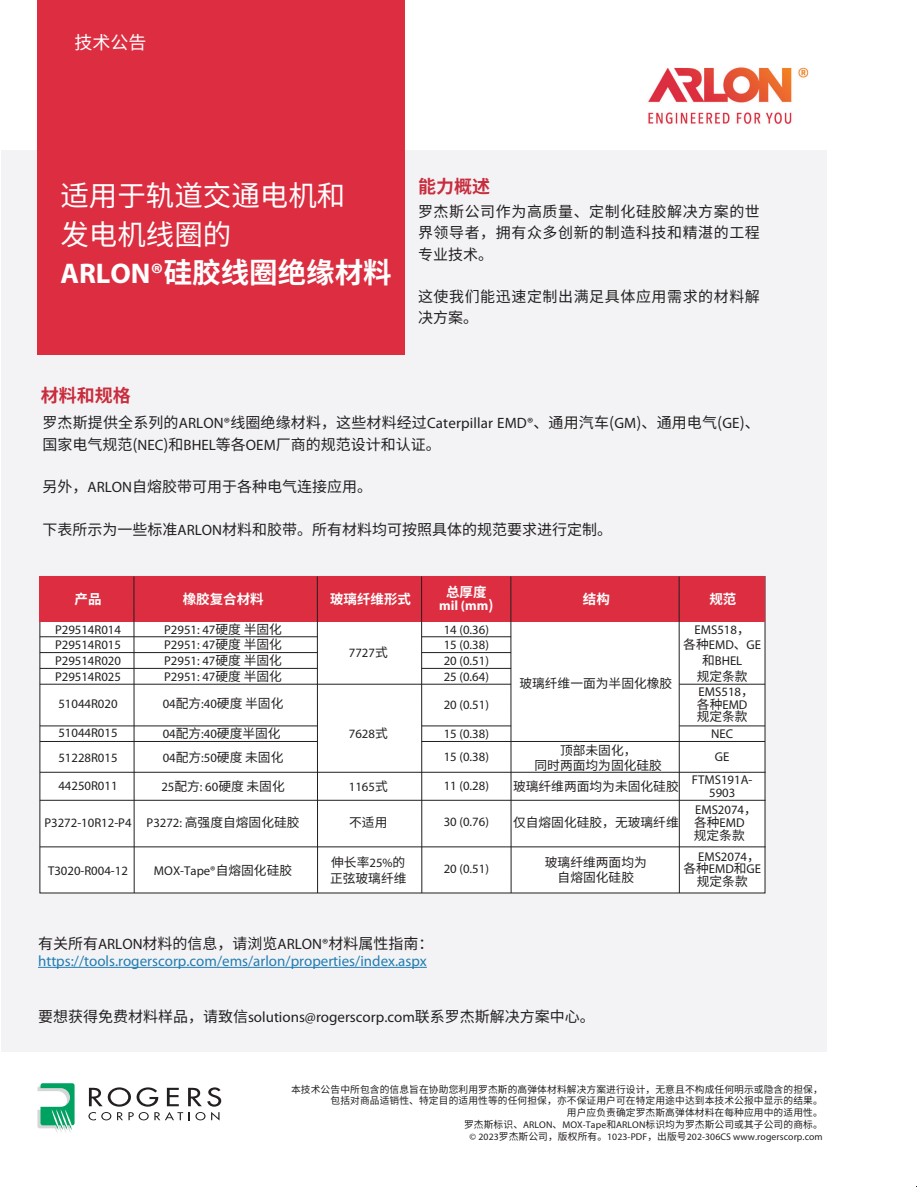
<style>
.page{position:relative;width:918px;height:1188px;background:#fff}
.page>*{position:absolute;margin:0;border:0;box-sizing:border-box;transform-origin:0 0}
.t1{font:28.5px/38.2px "Source Han Sans SC";color:#fff}
.t2{font:700 18px "Source Han Sans SC";color:#c82d3d}
.t3{font:18px "Source Han Sans SC";color:#fff}
.t4{font:15px/21.3px "Source Han Sans SC";color:#231f20;text-align:justify}
.t5{font:15px "Myriad Pro";color:#217db2}
.t6{font:15px/21.3px "Source Han Sans SC";letter-spacing:.04em;color:#231f20}
.t7{font:700 13.5px "Source Han Sans SC";color:#fff}
.t8{font:700 13.5px "Myriad Pro";color:#fff}
.t9{font:12.75px/15.8px "Myriad Pro";color:#231f20}
.t10{font:12.75px/15.8px "Source Han Sans SC";color:#231f20;text-align:center}
.t11{font:9.75px/11.7px "Source Han Sans SC";letter-spacing:.01em;color:#231f20;text-align:right}
.t12{font:9.75px "Myriad Pro";letter-spacing:.01em;color:#231f20}
.s1{font-family:"Myriad Pro";font-weight:700}
.s2{font-weight:700}
.s3{font-family:"Myriad Pro"}
.s4{font-family:"Source Han Sans SC"}
</style>
<div class="page">
<div style="left:1px;top:150px;width:826px;height:902px;background:#f3f3f5"></div>
<div style="left:37px;top:0;width:368px;height:355px;background:#dc2e40"></div>
<img style="left:648px;top:67px;width:161px;height:57px">
<svg style="left:37px;top:1083px;width:38px;height:50px"></svg>
<svg style="left:88px;top:1087px;width:133px;height:34px"></svg>
<div style="left:40px;top:576px;width:725px;height:317px;background:#fff"></div>
<div style="left:40px;top:576px;width:725px;height:46px;background:#dc2e40"></div>
<hr style="left:40px;top:637px;width:278px;height:1px;background:#231f20">
<hr style="left:40px;top:652px;width:278px;height:1px;background:#231f20">
<hr style="left:40px;top:668px;width:278px;height:1px;background:#231f20">
<hr style="left:40px;top:684px;width:471px;height:1px;background:#231f20">
<hr style="left:40px;top:726px;width:278px;height:1px;background:#231f20">
<hr style="left:40px;top:741px;width:278px;height:1px;background:#231f20">
<hr style="left:422px;top:637px;width:89px;height:1px;background:#231f20">
<hr style="left:422px;top:652px;width:89px;height:1px;background:#231f20">
<hr style="left:422px;top:668px;width:89px;height:1px;background:#231f20">
<hr style="left:422px;top:726px;width:89px;height:1px;background:#231f20">
<hr style="left:679px;top:726px;width:86px;height:1px;background:#231f20">
<hr style="left:422px;top:741px;width:343px;height:1px;background:#231f20">
<hr style="left:40px;top:772px;width:726px;height:1px;background:#231f20">
<hr style="left:40px;top:800px;width:726px;height:1px;background:#231f20">
<hr style="left:40px;top:847px;width:726px;height:1px;background:#231f20">
<hr style="left:134px;top:576px;width:1px;height:317px;background:#231f20">
<hr style="left:317px;top:576px;width:1px;height:317px;background:#231f20">
<hr style="left:421px;top:576px;width:1px;height:317px;background:#231f20">
<hr style="left:511px;top:576px;width:1px;height:317px;background:#231f20">
<hr style="left:679px;top:576px;width:1px;height:317px;background:#231f20">
<hr style="left:679px;top:684px;width:86px;height:1px;background:#231f20">
<hr style="left:38px;top:967px;width:389px;height:1px;background:#217db2">
<h2 class="t3" style="left:75px;top:33px;width:73px">技术公告</h2>
<h1 class="t1" style="left:60px;top:177px;width:333px">适用于轨道交通电机和<br>发电机线圈的<br><span class="s1">ARLON®</span><span class="s2">硅胶线圈绝缘材料</span></h1>
<h2 class="t2" style="left:418px;top:176px;width:73px">能力概述</h2>
<p class="t4" style="left:418px;top:201px;width:343px">罗杰斯公司作为高质量、定制化硅胶解决方案的世界领导者，拥有众多创新的制造科技和精湛的工程专业技术。</p>
<p class="t6" style="left:418px;top:286px;width:343px">这使我们能迅速定制出满足具体应用需求的材料解决方案。</p>
<h2 class="t2" style="left:41px;top:385px;width:92px">材料和规格</h2>
<p class="t4" style="left:43px;top:413px;width:719px">罗杰斯提供全系列的<span class="s3">ARLON®</span>线圈绝缘材料，这些材料经过<span class="s3">Caterpillar EMD®</span>、通用汽车(<span class="s3">GM</span>)、通用电气(<span class="s3">GE</span>)、国家电气规范(<span class="s3">NEC</span>)和<span class="s3">BHEL</span>等各<span class="s3">OEM</span>厂商的规范设计和认证。</p>
<p class="t4" style="left:43px;top:476px;width:331px">另外，<span class="s3">ARLON</span>自熔胶带可用于各种电气连接应用。</p>
<p class="t4" style="left:43px;top:519px;width:571px">下表所示为一些标准<span class="s3">ARLON</span>材料和胶带。所有材料均可按照具体的规范要求进行定制。</p>
<p class="t7" style="left:75px;top:591px;width:28px">产品</p>
<p class="t7" style="left:183px;top:591px;width:82px">橡胶复合材料</p>
<p class="t7" style="left:330px;top:591px;width:82px">玻璃纤维形式</p>
<p class="t9" style="left:55px;top:621px;width:67px;text-align:justify">P29514R014<br>P29514R015<br>P29514R020<br>P29514R025</p>
<p class="t9" style="left:58px;top:696px;width:61px">51044R020</p>
<p class="t9" style="left:58px;top:721px;width:61px;line-height:24.3px">51044R015<br>51228R015</p>
<p class="t9" style="left:58px;top:778px;width:61px">44250R011</p>
<p class="t9" style="left:44px;top:815px;width:89px">P3272-10R12-P4</p>
<p class="t9" style="left:48px;top:862px;width:81px">T3020-R004-12</p>
<p class="t9" style="left:164px;top:621px;width:119px;text-align:justify">P2951: 47<span class="s4">硬度半固化</span>P2951: 47<span class="s4">硬度半固化</span>P2951: 47<span class="s4">硬度半固化</span>P2951: 47<span class="s4">硬度半固化</span></p>
<p class="t10" style="left:163px;top:696px;width:122px"><span class="s3">04</span>配方<span class="s3">:40</span>硬度半固化</p>
<p class="t10" style="left:163px;top:722px;width:122px;line-height:23.4px;text-align:left"><span class="s3">04</span>配方<span class="s3">:40</span>硬度半固化<br><span class="s3">04</span>配方<span class="s3">:50</span>硬度未固化</p>
<p class="t10" style="left:161px;top:778px;width:125px"><span class="s3">25</span>配方<span class="s3">: 60</span>硬度未固化</p>
<p class="t10" style="left:147px;top:815px;width:155px"><span class="s3">P3272:</span> 高强度自熔固化硅胶</p>
<p class="t9" style="left:154px;top:862px;width:140px">MOX-Tape®<span class="s4">自熔固化硅胶</span></p>
<p class="t9" style="left:349px;top:645px;width:40px">7727<span class="s4">式</span></p>
<p class="t9" style="left:349px;top:726px;width:40px">7628<span class="s4">式</span></p>
<p class="t9" style="left:349px;top:778px;width:40px">1165<span class="s4">式</span></p>
<p class="t10" style="left:349px;top:815px;width:40px">不适用</p>
<p class="t10" style="left:330px;top:855px;width:78px;text-align:left">伸长率<span class="s3">25%</span>的正弦玻璃纤维</p>
<p class="t7" style="left:446px;top:585px;width:42px">总厚度</p>
<p class="t8" style="left:439px;top:597px;width:56px">mil (mm<span class="s4">)</span></p>
<p class="t9" style="left:444px;top:621px;width:47px;text-align:justify">14 (0.36)<br>15 (0.38)<br>20 (0.51)<br>25 (0.64)</p>
<p class="t9" style="left:444px;top:696px;width:47px">20 (0.51)</p>
<p class="t9" style="left:444px;top:722px;width:47px;line-height:22.6px">15 (0.38)<br>15 (0.38)</p>
<p class="t9" style="left:444px;top:778px;width:47px">11 (0.28)</p>
<p class="t9" style="left:444px;top:814px;width:47px">30 (0.76)</p>
<p class="t9" style="left:444px;top:861px;width:47px">20 (0.51)</p>
<p class="t4" style="left:38px;top:933px;width:397px">有关所有<span class="s3">ARLON</span>材料的信息，请浏览<span class="s3">ARLON®</span>材料属性指南：</p>
<p class="t5" style="left:38px;top:952px;width:390px">https://tools.rogerscorp.com/ems/arlon/properties/index.aspx</p>
<p class="t7" style="left:583px;top:591px;width:28px">结构</p>
<p class="t7" style="left:709px;top:591px;width:28px">规范</p>
<p class="t9" style="left:683px;top:621px;width:79px;text-align:center">EMS518<span class="s4">，<br>各种</span>EMD<span class="s4">、</span>GE<span class="s4">和</span>BHEL</p>
<p class="t10" style="left:697px;top:669px;width:52px">规定条款</p>
<p class="t9" style="left:697px;top:685px;width:58px;line-height:12.8px">EMS518<span class="s4">，各种</span>EMD</p>
<p class="t10" style="left:697px;top:709px;width:52px">规定条款</p>
<p class="t9" style="left:692px;top:722px;width:62px;line-height:23.2px;text-align:center">NEC<br>GE<br>FTMS191A-</p>
<p class="t9" style="left:695px;top:784px;width:63px;line-height:17.2px;text-indent:14px">5903<br>EMS2074<span class="s4">，</span></p>
<p class="t9" style="left:694px;top:815px;width:52px"><span class="s4">各种</span>EMD</p>
<p class="t10" style="left:694px;top:828px;width:52px">规定条款</p>
<p class="t9" style="left:683px;top:850px;width:79px;line-height:12.8px;text-align:right">EMS2074<span class="s4">，<br>各种</span>EMD<span class="s4">和</span>GE</p>
<p class="t10" style="left:697px;top:874px;width:52px">规定条款</p>
<p class="t10" style="left:519px;top:675px;width:154px">玻璃纤维一面为半固化橡胶</p>
<p class="t10" style="left:535px;top:742px;width:129px">顶部未固化，<br>同时两面均为固化硅胶</p>
<p class="t10" style="left:513px;top:778px;width:167px">玻璃纤维两面均为未固化硅胶</p>
<p class="t10" style="left:513px;top:815px;width:167px">仅自熔固化硅胶，无玻璃纤维</p>
<p class="t10" style="left:545px;top:854px;width:103px">玻璃纤维两面均为自熔固化硅胶</p>
<p class="t4" style="left:38px;top:1006px;width:558px">要想获得免费材料样品，请致信<span class="s3">solutions@rogerscorp.com</span>联系罗杰斯解决方案中心。</p>
<p class="t11" style="left:291px;top:1084px;width:533px">本技术公告中所包含的信息旨在协助您利用罗杰斯的高弹体材料解决方案进行设计，无意且不构成任何明示或隐含的担保，包括对商品适销性、特定目的适用性等的任何担保，亦不保证用户可在特定用途中达到本技术公报中显示的结果。<br>用户应负责确定罗杰斯高弹体材料在每种应用中的适用性。<br>罗杰斯标识、<span class="s3">ARLON</span>、<span class="s3">MOX-Tape</span>和<span class="s3">ARLON</span>标识均为罗杰斯公司或其子公司的商标。</p>
<p class="t12" style="left:470px;top:1130px;width:355px">© 2023<span class="s4">罗杰斯公司，版权所有。</span>1023-PDF<span class="s4">，出版号</span>202-306CS www.rogerscorp.com</p>
</div>
